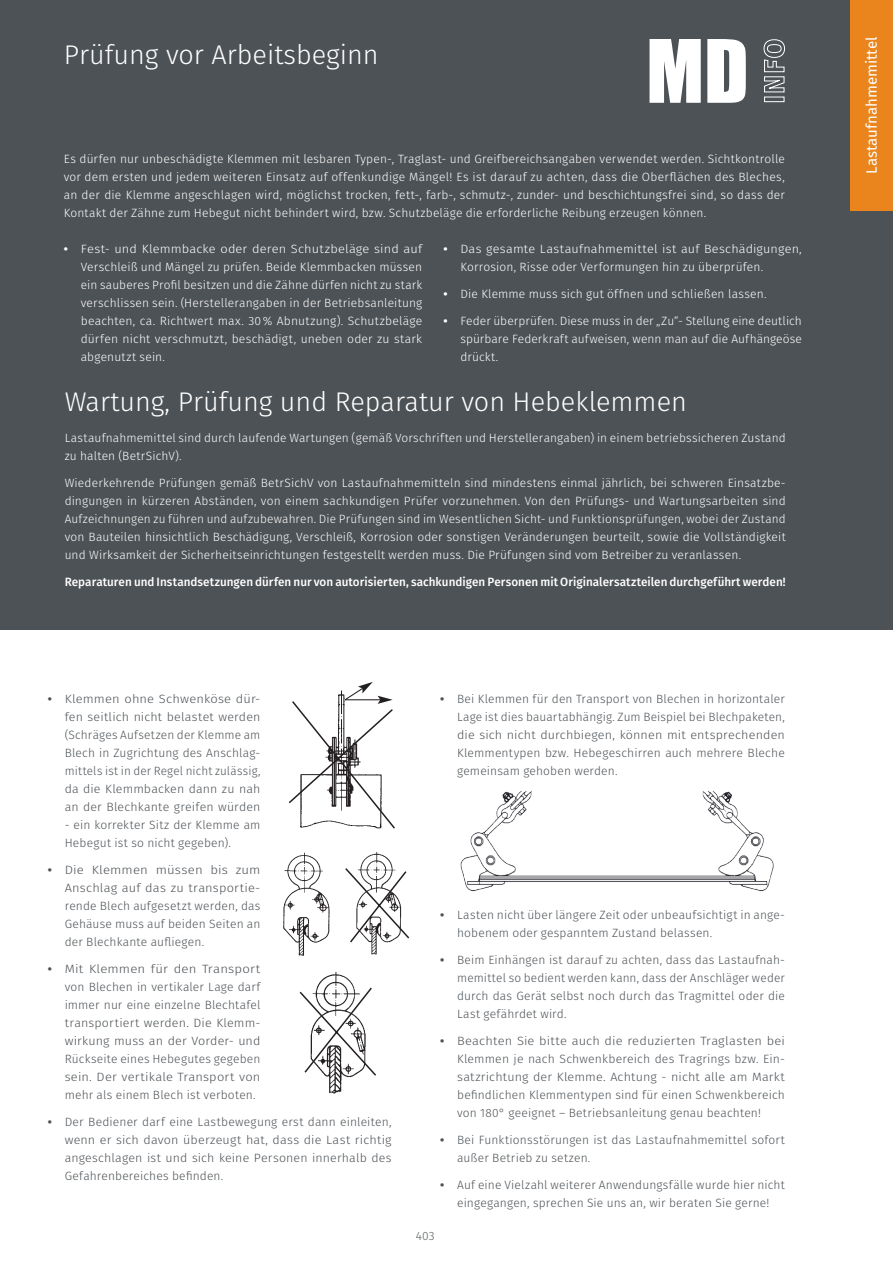
<style>
.page{position:relative;width:893px;height:1263px;background:#fff}
.page>*{position:absolute;margin:0;border:0;box-sizing:border-box;transform-origin:0 0}
.t1{font:300 27px "Fira Sans";color:#fff}
.t2{font:15px "Fira Sans";color:#fff}
.t3{font:300 12px/18px "Fira Sans";letter-spacing:.01em;color:#fff;text-align:justify}
.t4{font:300 12px/18px "Fira Sans";letter-spacing:.01em;color:#4d5256}
.t5{font:300 12px/18px "Fira Sans";letter-spacing:.01em;color:#4d5256;text-align:justify;scale:1.1 1}
.t6{font:300 12px/18px "Fira Sans";letter-spacing:.01em;color:#fff;text-align:justify;scale:1.07 1}
.t7{font:300 12px/18px "Fira Sans";letter-spacing:.01em;color:#4d5256;text-align:justify;scale:1.07 1}
.t8{font:300 12px/18px "Fira Sans";letter-spacing:.01em;color:#4d5256;text-align:justify;scale:1.08 1}
.t9{font:500 12px "Fira Sans";letter-spacing:.005em;color:#fff}
.t10{font:300 12px/18px "Fira Sans";letter-spacing:.01em;color:#fff;scale:1.05 1}
.t11{font:300 12px "Fira Sans";color:#595d60}
.s1{font-weight:700}
</style>
<div class="page">
<img style="left:460px;top:791px;width:314px;height:100px">
<svg style="left:288px;top:682px;width:107px;height:147px"></svg>
<img style="left:283px;top:852px;width:47px;height:104px">
<img style="left:361px;top:851px;width:32px;height:104px">
<svg style="left:345px;top:866px;width:65px;height:78px"></svg>
<img style="left:317px;top:971px;width:37px;height:123px">
<svg style="left:299px;top:986px;width:77px;height:91px"></svg>
<div style="left:0;top:0;width:893px;height:629px;background:#4d5256"></div>
<div style="left:850px;top:0;width:43px;height:210px;background:#ea851d"></div>
<svg style="left:649px;top:39px;width:52px;height:64px;background:#e7e8e8"></svg>
<svg style="left:707px;top:39px;width:39px;height:64px;background:#e6e7e8"></svg>
<svg style="left:763px;top:39px;width:22px;height:63px"></svg>
<h1 class="t1" style="left:64px;top:35px;width:316px">Prüfung vor Arbeitsbeginn</h1>
<p class="t3" style="left:64px;top:150px;width:723px">Es dürfen nur unbeschädigte Klemmen mit lesbaren Typen-, Traglast- und Greifbereichsangaben verwendet werden. Sichtkontrolle vor dem ersten und jedem weiteren Einsatz auf offenkundige Mängel! Es ist darauf zu achten, dass die Oberflächen des Bleches, an der die Klemme angeschlagen wird, möglichst trocken, fett-, farb-, schmutz-, zunder- und beschichtungsfrei sind, so dass der Kontakt der Zähne zum Hebegut nicht behindert wird, bzw. Schutzbeläge die erforderliche Reibung erzeugen können.</p>
<p class="t6" style="left:81px;top:240px;width:321px;text-indent:-17px"><span class="s1">•</span> Fest- und Klemmbacke oder deren Schutzbeläge sind auf Verschleiß und Mängel zu prüfen. Beide Klemmbacken müssen ein sauberes Profil besitzen und die Zähne dürfen nicht zu stark verschlissen sein. (Herstellerangaben in der Betriebsanleitung beachten, ca. Richtwert max. 30% Abnutzung). Schutzbeläge dürfen nicht verschmutzt, beschädigt, uneben oder zu stark abgenutzt sein.</p>
<p class="t10" style="left:460px;top:240px;width:327px;text-indent:-17px"><span class="s1">•</span> Das gesamte Lastaufnahmemittel ist auf Beschädigungen,<br>Korrosion, Risse oder Verformungen hin zu überprüfen.</p>
<p class="t3" style="left:443px;top:285px;width:325px"><span class="s1">•</span> Die Klemme muss sich gut öffnen und schließen lassen.</p>
<p class="t3" style="left:460px;top:312px;width:343px;text-indent:-17px"><span class="s1">•</span> Feder überprüfen. Diese muss in der „Zu“- Stellung eine deutlich spürbare Federkraft aufweisen, wenn man auf die Aufhängeöse drückt.</p>
<h1 class="t1" style="left:65px;top:382px;width:624px">Wartung, Prüfung und Reparatur von Hebeklemmen</h1>
<p class="t3" style="left:65px;top:429px;width:723px">Lastaufnahmemittel sind durch laufende Wartungen (gemäß Vorschriften und Herstellerangaben) in einem betriebssicheren Zustand zu halten (BetrSichV).</p>
<p class="t3" style="left:65px;top:474px;width:723px">Wiederkehrende Prüfungen gemäß BetrSichV von Lastaufnahmemitteln sind mindestens einmal jährlich, bei schweren Einsatzbe&shy;dingungen in kürzeren Abständen, von einem sachkundigen Prüfer vorzunehmen. Von den Prüfungs- und Wartungsarbeiten sind Aufzeichnungen zu führen und aufzubewahren. Die Prüfungen sind im Wesentlichen Sicht- und Funktionsprüfungen, wobei der Zustand von Bauteilen hinsichtlich Beschädigung, Verschleiß, Korrosion oder sonstigen Veränderungen beurteilt, sowie die Vollständigkeit und Wirksamkeit der Sicherheitseinrichtungen festgestellt werden muss. Die Prüfungen sind vom Betreiber zu veranlassen.</p>
<p class="t9" style="left:65px;top:572px;width:723px">Reparaturen und Instandsetzungen dürfen nur von autorisierten, sachkundigen Personen mit Originalersatzteilen durchgeführt werden!</p>
<p class="t8" style="left:65px;top:690px;width:183px;text-indent:-17px"><span class="s1">•</span> Klemmen ohne Schwenköse dür&shy;fen seitlich nicht belastet werden (Schräges Aufsetzen der Klemme am Blech in Zugrichtung des Anschlag&shy;mittels ist in der Regel nicht zulässig, da die Klemmbacken dann zu nah an der Blechkante greifen würden</p>
<p class="t4" style="left:65px;top:816px;width:197px">- ein korrekter Sitz der Klemme am<br>Hebegut ist so nicht gegeben).</p>
<p class="t5" style="left:65px;top:861px;width:179px;text-indent:-17px"><span class="s1">•</span> Die Klemmen müssen bis zum Anschlag auf das zu transportie&shy;rende Blech aufgesetzt werden, das Gehäuse muss auf beiden Seiten an der Blechkante aufliegen.</p>
<p class="t5" style="left:65px;top:960px;width:179px;text-indent:-17px"><span class="s1">•</span> Mit Klemmen für den Transport von Blechen in vertikaler Lage darf immer nur eine einzelne Blechtafel transportiert werden. Die Klemm&shy;wirkung muss an der Vorder- und Rückseite eines Hebegutes gegeben sein. Der vertikale Transport von mehr als einem Blech ist verboten.</p>
<p class="t4" style="left:65px;top:1113px;width:328px;text-align:justify;text-indent:-17px"><span class="s1">•</span> Der Bediener darf eine Lastbewegung erst dann einleiten, wenn er sich davon überzeugt hat, dass die Last richtig angeschlagen ist und sich keine Personen innerhalb des Gefahrenbereiches befinden.</p>
<p class="t4" style="left:457px;top:690px;width:329px;text-align:justify;text-indent:-17px"><span class="s1">•</span> Bei Klemmen für den Transport von Blechen in horizontaler Lage ist dies bauartabhängig. Zum Beispiel bei Blechpaketen, die sich nicht durchbiegen, können mit entsprechenden Klemmentypen bzw. Hebegeschirren auch mehrere Bleche gemeinsam gehoben werden.</p>
<p class="t4" style="left:457px;top:906px;width:329px;text-indent:-17px"><span class="s1">•</span> Lasten nicht über längere Zeit oder unbeaufsichtigt in ange&shy;hobenem oder gespanntem Zustand belassen.</p>
<p class="t4" style="left:457px;top:951px;width:329px;text-align:justify;text-indent:-17px"><span class="s1">•</span> Beim Einhängen ist darauf zu achten, dass das Lastaufnah&shy;memittel so bedient werden kann, dass der Anschläger weder durch das Gerät selbst noch durch das Tragmittel oder die Last gefährdet wird.</p>
<p class="t7" style="left:457px;top:1032px;width:308px;text-indent:-17px"><span class="s1">•</span> Beachten Sie bitte auch die reduzierten Traglasten bei Klemmen je nach Schwenkbereich des Tragrings bzw. Ein&shy;satzrichtung der Klemme. Achtung - nicht alle am Markt befindlichen Klemmentypen sind für einen Schwenkbereich von 180° geeignet – Betriebsanleitung genau beachten!</p>
<p class="t4" style="left:457px;top:1131px;width:329px;text-indent:-17px"><span class="s1">•</span> Bei Funktionsstörungen ist das Lastaufnahmemittel sofort außer Betrieb zu setzen.</p>
<p class="t4" style="left:440px;top:1176px;width:346px;text-align:center"><span class="s1">•</span> Auf eine Vielzahl weiterer Anwendungsfälle wurde hier nicht eingegangen, sprechen Sie uns an, wir beraten Sie gerne!</p>
<p class="t11" style="left:416px;top:1227px;width:20px">403</p>
<p class="t2" style="left:860px;top:174px;width:139px;rotate:-90deg">Lastaufnahmemittel</p>
</div>
